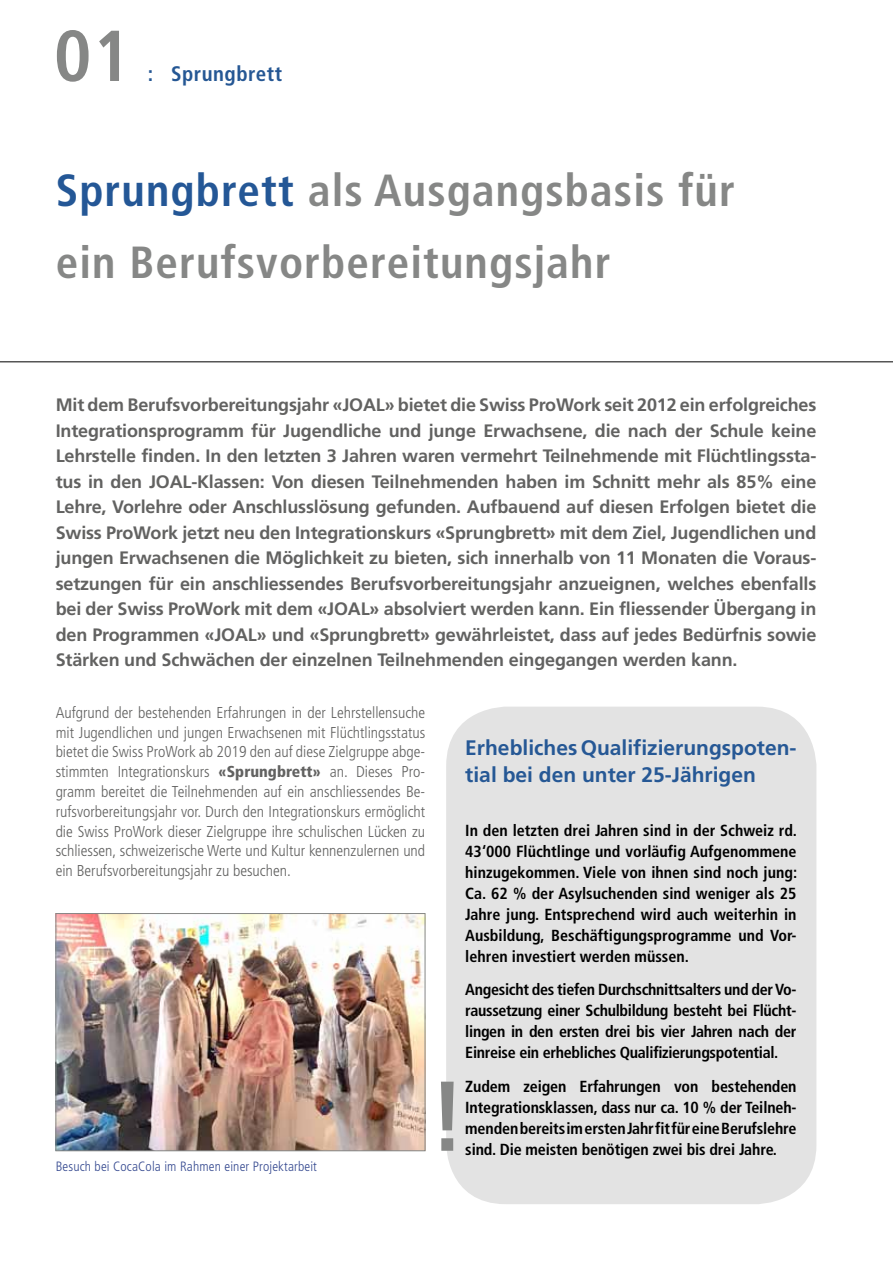
<style>
.page{position:relative;width:893px;height:1263px;background:#fff}
.page>*{position:absolute;margin:0;border:0;box-sizing:border-box;transform-origin:0 0}
.t1{font:700 condensed 72px "Frutiger";color:#868786}
.t2{font:700 condensed 45px/72px "Frutiger";letter-spacing:.025em;color:#868786}
.t3{font:700 21px/27px "Frutiger";color:#265895}
.t4{font:700 condensed 21px "Frutiger";letter-spacing:.025em;color:#255794}
.t5{font:700 18px/25.5px "Frutiger";letter-spacing:-.01em;color:#626261;text-align:justify}
.t6{font:700 condensed 16.05px/21px "Frutiger";letter-spacing:-.01em;color:#000;text-align:justify}
.t7{font:300 condensed 15.75px/19.8px "Frutiger";color:#626261;text-align:justify}
.t8{font:300 condensed 13.5px "Frutiger";letter-spacing:.01em;color:#364a90}
.s1{color:#245796}
.s2{font-weight:900}
</style>
<div class="page">
<hr style="left:0;top:361px;width:893px;height:1px;background:#000">
<div style="left:446px;top:707px;width:370px;height:497px;background:#e3e3e3;border-radius:60px"></div>
<img style="left:58px;top:915px;width:365px;height:234px">
<div style="left:56px;top:913px;width:369px;height:238px;border:1px solid #868786"></div>
<svg style="left:441px;top:1082px;width:13px;height:69px"></svg>
<h1 class="t1" style="left:54px;top:13px;width:78px">01</h1>
<p class="t4" style="left:148px;top:61px;width:136px">: Sprungbrett</p>
<h2 class="t2" style="left:56px;top:155px;width:681px"><span class="s1">Sprungbrett</span> als Ausgangsbasis für ein Berufsvorbereitungsjahr</h2>
<p class="t5" style="left:56px;top:392px;width:762px">Mit dem Berufsvorbereitungsjahr «JOAL» bietet die Swiss ProWork seit 2012 ein erfolgreiches Integrationsprogramm für Jugendliche und junge Erwachsene, die nach der Schule keine Lehrstelle finden. In den letzten 3 Jahren waren vermehrt Teilnehmende mit Flüchtlingssta&shy;tus in den JOAL-Klassen: Von diesen Teilnehmenden haben im Schnitt mehr als 85% eine Lehre, Vorlehre oder Anschlusslösung gefunden. Aufbauend auf diesen Erfolgen bietet die Swiss ProWork jetzt neu den Integrationskurs «Sprungbrett» mit dem Ziel, Jugendlichen und jungen Erwachsenen die Möglichkeit zu bieten, sich innerhalb von 11 Monaten die Voraus&shy;setzungen für ein anschliessendes Berufsvorbereitungsjahr anzueignen, welches ebenfalls bei der Swiss ProWork mit dem «JOAL» absolviert werden kann. Ein fliessender Übergang in den Programmen «JOAL» und «Sprungbrett» gewährleistet, dass auf jedes Bedürfnis sowie Stärken und Schwächen der einzelnen Teilnehmenden eingegangen werden kann.</p>
<p class="t7" style="left:56px;top:703px;width:371px">Aufgrund der bestehenden Erfahrungen in der Lehrstellensuche mit Jugendlichen und jungen Erwachsenen mit Flüchtlingsstatus bietet die Swiss ProWork ab 2019 den auf diese Zielgruppe abge&shy;stimmten Integrationskurs <span class="s2">«Sprungbrett»</span> an. Dieses Pro&shy;gramm bereitet die Teilnehmenden auf ein anschliessendes Be&shy;rufsvorbereitungsjahr vor. Durch den Integrationskurs ermöglicht die Swiss ProWork dieser Zielgruppe ihre schulischen Lücken zu schliessen, schweizerische Werte und Kultur kennenzulernen und ein Berufsvorbereitungsjahr zu besuchen.</p>
<p class="t8" style="left:56px;top:1158px;width:263px">Besuch bei CocaCola im Rahmen einer Projektarbeit</p>
<p class="t3" style="left:465px;top:735px;width:333px">Erhebliches Qualifizierungspoten&shy;tial bei den unter 25-Jährigen</p>
<p class="t6" style="left:465px;top:820px;width:333px">In den letzten drei Jahren sind in der Schweiz rd.<br>43‘000 Flüchtlinge und vorläufig Aufgenommene hinzugekommen. Viele von ihnen sind noch jung:<br>Ca. 62 % der Asylsuchenden sind weniger als 25<br>Jahre jung. Entsprechend wird auch weiterhin in Ausbildung, Beschäftigungsprogramme und Vor&shy;lehren investiert werden müssen.</p>
<p class="t6" style="left:465px;top:979px;width:333px">Angesicht des tiefen Durchschnittsalters und der Vo&shy;raussetzung einer Schulbildung besteht bei Flücht&shy;lingen in den ersten drei bis vier Jahren nach der Einreise ein erhebliches Qualifizierungspotential.</p>
<p class="t6" style="left:465px;top:1076px;width:333px">Zudem zeigen Erfahrungen von bestehenden Integrationsklassen, dass nur ca. 10 % der Teilneh&shy;menden bereits im ersten Jahr fit für eine Berufslehre sind. Die meisten benötigen zwei bis drei Jahre.</p>
</div>
